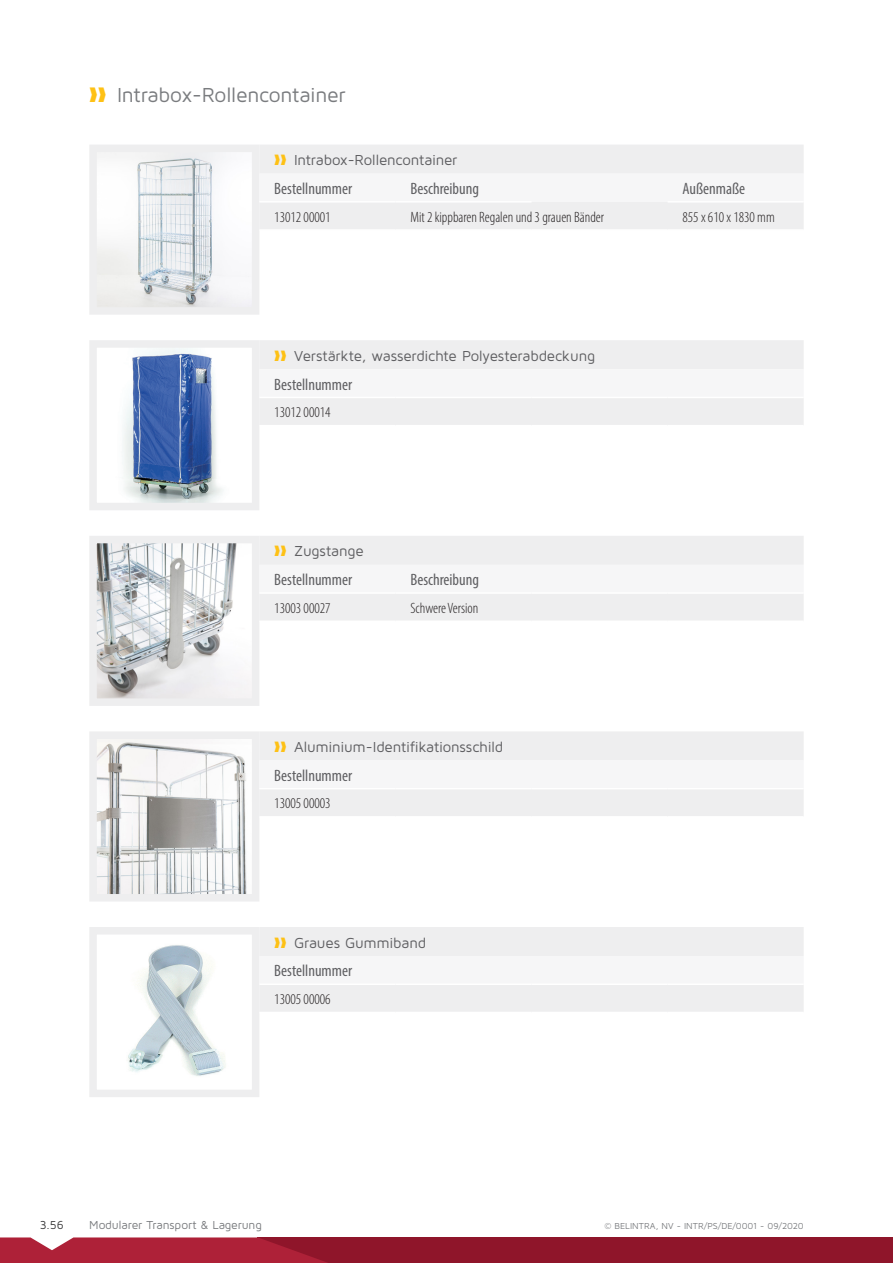
<style>
.page{position:relative;width:893px;height:1263px;background:#fff}
.page>*{position:absolute;margin:0;border:0;box-sizing:border-box;transform-origin:0 0}
.t1{font:21px "Maven Pro";letter-spacing:-.015em;color:#7a7c7f}
.table__header_2_NL{font:condensed 16.5px "Myriad Pro";color:#5f5f62}
.t2{font:15px "Maven Pro";letter-spacing:-.015em;color:#5f5f62}
.table__body_NL{font:300 condensed 15px "Myriad Pro";color:#231f20}
.t3{font:12px "Maven Pro";letter-spacing:-.01em;color:#7a7c7f}
.t4{font:12px "Maven Pro";color:#3c3c3d}
.Paragraph_Style_2{font:9px "Maven Pro";letter-spacing:-.005em;color:#7a7c7f}
.s1{color:#fec115}
</style>
<div class="page">
<img style="left:98px;top:545px;width:152px;height:152px">
<div style="left:89px;top:536px;width:170px;height:170px;border:8px solid #eeeeef"></div>
<img style="left:98px;top:154px;width:152px;height:152px">
<div style="left:89px;top:145px;width:170px;height:170px;border:8px solid #eeeeef"></div>
<img style="left:123px;top:349px;width:100px;height:152px">
<div style="left:89px;top:340px;width:170px;height:170px;border:8px solid #eeeeef"></div>
<img style="left:98px;top:740px;width:149px;height:152px">
<div style="left:89px;top:731px;width:170px;height:170px;border:8px solid #eeeeef"></div>
<img style="left:128px;top:945px;width:98px;height:131px">
<div style="left:89px;top:927px;width:170px;height:170px;border:8px solid #eeeeef"></div>
<div style="left:258px;top:1237px;width:635px;height:26px;background:#8f152a"></div>
<svg style="left:0;top:1237px;width:328px;height:26px"></svg>
<div style="left:259px;top:145px;width:545px;height:84px;background:#eeeeef"></div>
<div style="left:259px;top:174px;width:545px;height:28px;background:#f6f6f7"></div>
<hr style="left:259px;top:201px;width:136px;height:2px;background:#fff">
<hr style="left:395px;top:201px;width:136px;height:2px;background:#fff">
<hr style="left:668px;top:201px;width:136px;height:2px;background:#fff">
<div style="left:259px;top:340px;width:545px;height:85px;background:#eeeeef"></div>
<div style="left:259px;top:369px;width:545px;height:28px;background:#f6f6f7"></div>
<hr style="left:259px;top:397px;width:136px;height:1px;background:#fff">
<hr style="left:668px;top:397px;width:136px;height:1px;background:#fff">
<hr style="left:395px;top:397px;width:136px;height:1px;background:#fff">
<hr style="left:531px;top:397px;width:137px;height:1px;background:#fff">
<div style="left:259px;top:536px;width:545px;height:84px;background:#eeeeef"></div>
<div style="left:259px;top:565px;width:545px;height:27px;background:#f6f6f7"></div>
<hr style="left:259px;top:592px;width:136px;height:2px;background:#fff">
<hr style="left:395px;top:592px;width:136px;height:2px;background:#fff">
<hr style="left:668px;top:592px;width:136px;height:2px;background:#fff">
<hr style="left:531px;top:592px;width:137px;height:2px;background:#fff">
<div style="left:259px;top:732px;width:545px;height:84px;background:#eeeeef"></div>
<div style="left:259px;top:760px;width:545px;height:28px;background:#f6f6f7"></div>
<hr style="left:259px;top:788px;width:136px;height:1px;background:#fff">
<hr style="left:668px;top:788px;width:136px;height:1px;background:#fff">
<hr style="left:395px;top:788px;width:136px;height:1px;background:#fff">
<hr style="left:531px;top:788px;width:137px;height:1px;background:#fff">
<div style="left:259px;top:927px;width:545px;height:85px;background:#eeeeef"></div>
<div style="left:259px;top:956px;width:545px;height:27px;background:#f6f6f7"></div>
<hr style="left:259px;top:983px;width:136px;height:2px;background:#fff">
<hr style="left:668px;top:983px;width:136px;height:2px;background:#fff">
<hr style="left:395px;top:983px;width:136px;height:2px;background:#fff">
<hr style="left:531px;top:983px;width:137px;height:2px;background:#fff">
<p class="t1" style="left:89px;top:82px;width:258px"><span class="s1">❱❱</span> Intrabox-Rollencontainer</p>
<p class="t2" style="left:274px;top:151px;width:185px"><span class="s1">❱❱</span> Intrabox-Rollencontainer</p>
<p class="table__header_2_NL" style="left:274px;top:178px;width:79px">Bestellnummer</p>
<p class="table__header_2_NL" style="left:410px;top:178px;width:70px">Beschreibung</p>
<p class="table__header_2_NL" style="left:682px;top:178px;width:64px">Außenmaße</p>
<p class="table__body_NL" style="left:274px;top:208px;width:58px">13012 00001</p>
<p class="table__body_NL" style="left:410px;top:208px;width:195px">Mit 2 kippbaren Regalen und 3 grauen Bänder</p>
<p class="table__body_NL" style="left:682px;top:208px;width:94px">855 x 610 x 1830 mm</p>
<p class="t2" style="left:274px;top:346px;width:322px"><span class="s1">❱❱</span> Verstärkte, wasserdichte Polyesterabdeckung</p>
<p class="table__header_2_NL" style="left:274px;top:374px;width:79px">Bestellnummer</p>
<p class="table__body_NL" style="left:274px;top:403px;width:58px">13012 00014</p>
<p class="t2" style="left:274px;top:542px;width:91px"><span class="s1">❱❱</span> Zugstange</p>
<p class="table__header_2_NL" style="left:274px;top:570px;width:79px">Bestellnummer</p>
<p class="table__header_2_NL" style="left:410px;top:570px;width:70px">Beschreibung</p>
<p class="table__body_NL" style="left:274px;top:599px;width:58px">13003 00027</p>
<p class="table__body_NL" style="left:410px;top:599px;width:70px">Schwere Version</p>
<p class="t2" style="left:274px;top:737px;width:231px"><span class="s1">❱❱</span> Aluminium-Identifikationsschild</p>
<p class="table__header_2_NL" style="left:274px;top:765px;width:79px">Bestellnummer</p>
<p class="table__body_NL" style="left:274px;top:794px;width:58px">13005 00003</p>
<p class="t2" style="left:274px;top:933px;width:153px"><span class="s1">❱❱</span> Graues Gummiband</p>
<p class="table__header_2_NL" style="left:274px;top:961px;width:79px">Bestellnummer</p>
<p class="table__body_NL" style="left:274px;top:990px;width:58px">13005 00006</p>
<p class="t4" style="left:40px;top:1217px;width:25px">3.56</p>
<p class="t3" style="left:89px;top:1217px;width:174px">Modularer Transport &amp; Lagerung</p>
<p class="Paragraph_Style_2" style="left:604px;top:1220px;width:201px">© BELINTRA, NV - INTR/PS/DE/0001 - 09/2020</p>
</div>
